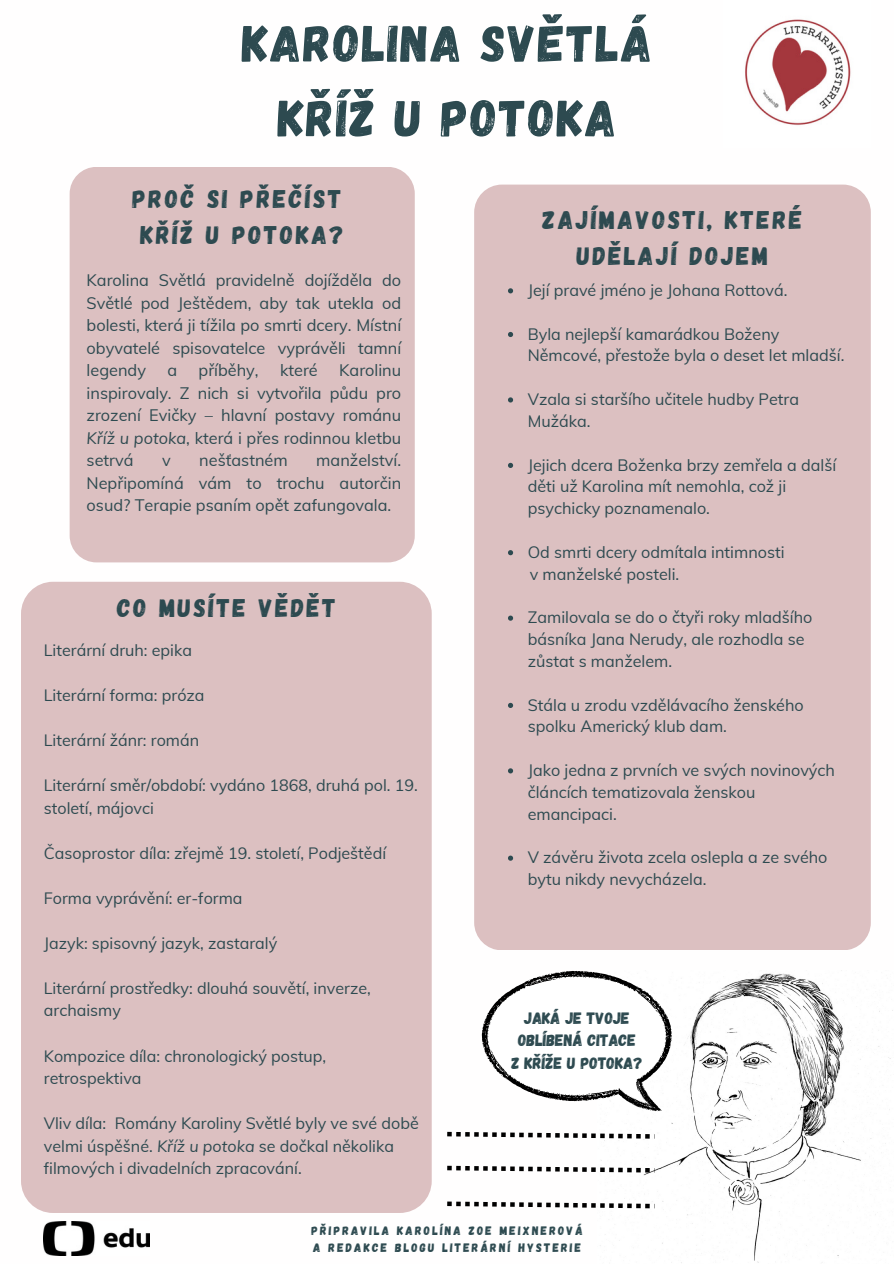
<style>
.page{position:relative;width:894px;height:1264px;background:#fff}
.page>*{position:absolute;margin:0;border:0;box-sizing:border-box;transform-origin:0 0}
.t1{font:51.45px "Gagalin";letter-spacing:.04em;color:#2d4a50}
.t2{font:25.5px/36px "Gagalin";letter-spacing:.1em;color:#2d4a50;text-align:center}
.t3{font:16.35px/22.5px "Muli";color:#2d4a50;text-align:justify}
.t4{font:16.35px/22.5px "Gagalin";color:#2d4a50;text-align:center}
.t5{font:16.2px/21.8px "Muli";color:#2d4a50}
.t6{font:16.05px/22.5px "Muli";color:#2d4a50}
.t7{font:12.3px "Gagalin";letter-spacing:.175em;color:#2d4a50}
.s1{font-style:italic}
</style>
<div class="page">
<div style="left:21px;top:581px;width:410px;height:631px;background:#dcc0c1;border-radius:32px"></div>
<img style="left:745px;top:19px;width:106px;height:106px">
<div style="left:474px;top:184px;width:396px;height:766px;background:#dcc0c1;border-radius:28px"></div>
<div style="left:70px;top:167px;width:344px;height:395px;background:#dcc0c1;border-radius:27px"></div>
<img style="left:600px;top:970px;width:293px;height:293px">
<svg style="left:481px;top:970px;width:190px;height:141px"></svg>
<svg style="left:447px;top:1131px;width:207px;height:7px"></svg>
<svg style="left:447px;top:1165px;width:207px;height:7px"></svg>
<svg style="left:447px;top:1201px;width:207px;height:7px"></svg>
<img style="left:44px;top:1221px;width:106px;height:34px">
<svg style="left:508px;top:288px;width:5px;height:5px"></svg>
<svg style="left:508px;top:332px;width:5px;height:5px"></svg>
<svg style="left:508px;top:397px;width:5px;height:5px"></svg>
<svg style="left:508px;top:463px;width:5px;height:5px"></svg>
<svg style="left:508px;top:550px;width:5px;height:5px"></svg>
<svg style="left:508px;top:615px;width:5px;height:5px"></svg>
<svg style="left:508px;top:703px;width:5px;height:5px"></svg>
<svg style="left:508px;top:768px;width:5px;height:5px"></svg>
<svg style="left:508px;top:855px;width:5px;height:5px"></svg>
<p class="t1" style="left:242px;top:10px;width:411px">KAROLINA SVĚTLÁ</p>
<p class="t1" style="left:278px;top:85px;width:340px">KŘÍŽ U POTOKA</p>
<p class="t2" style="left:132px;top:180px;width:210px">PROČ SI PŘEČÍST</p>
<p class="t2" style="left:140px;top:216px;width:205px">KŘÍŽ U POTOKA?</p>
<p class="t3" style="left:87px;top:269px;width:316px">Karolina Světlá pravidelně dojížděla do Světlé pod Ještědem, aby tak utekla od bolesti, která ji tížila po smrti dcery. Místní obyvatelé spisovatelce vyprávěli tamní legendy</p>
<p class="t3" style="left:167px;top:359px;width:11px">a</p>
<p class="t3" style="left:198px;top:359px;width:62px">příběhy,</p>
<p class="t3" style="left:280px;top:359px;width:39px">které</p>
<p class="t3" style="left:87px;top:359px;width:316px;text-indent:252px">Karolinu inspirovaly. Z nich si vytvořila půdu pro zrození Evičky – hlavní postavy románu <span class="s1">Kříž u potoka</span>, která i přes rodinnou kletbu setrvá</p>
<p class="t3" style="left:87px;top:449px;width:316px;text-indent:230px">manželství.<br>Nepřipomíná vám to trochu autorčin osud? Terapie psaním opět zafungovala.</p>
<p class="t3" style="left:162px;top:449px;width:10px">v</p>
<p class="t3" style="left:199px;top:449px;width:90px">nešťastném</p>
<p class="t2" style="left:117px;top:589px;width:220px">CO MUSÍTE VĚDĚT</p>
<p class="t6" style="left:44px;top:638px;width:150px">Literární druh: epika</p>
<p class="t6" style="left:44px;top:683px;width:162px">Literární forma: próza</p>
<p class="t6" style="left:44px;top:728px;width:157px">Literární žánr: román</p>
<p class="t6" style="left:44px;top:773px;width:375px">Literární směr/období: vydáno 1868, druhá pol. 19. století, májovci</p>
<p class="t6" style="left:44px;top:841px;width:344px">Časoprostor díla: zřejmě 19. století, Podještědí</p>
<p class="t6" style="left:44px;top:886px;width:200px">Forma vyprávění: er-forma</p>
<p class="t6" style="left:44px;top:931px;width:235px">Jazyk: spisovný jazyk, zastaralý</p>
<p class="t6" style="left:44px;top:976px;width:328px">Literární prostředky: dlouhá souvětí, inverze, archaismy</p>
<p class="t6" style="left:44px;top:1044px;width:284px">Kompozice díla: chronologický postup, retrospektiva</p>
<p class="t6" style="left:44px;top:1111px;width:376px">Vliv díla: Romány Karoliny Světlé byly ve své době velmi úspěšné. <span class="s1">Kříž u potoka</span> se dočkal několika filmových i divadelních zpracování.</p>
<p class="t2" style="left:542px;top:201px;width:261px">ZAJÍMAVOSTI, KTERÉ<br>UDĚLAJÍ DOJEM</p>
<p class="t5" style="left:527px;top:279px;width:261px">Její pravé jméno je Johana Rottová.</p>
<p class="t5" style="left:527px;top:322px;width:318px">Byla nejlepší kamarádkou Boženy<br>Němcové, přestože byla o deset let mladší.</p>
<p class="t5" style="left:527px;top:388px;width:273px">Vzala si staršího učitele hudby Petra<br>Mužáka.</p>
<p class="t5" style="left:527px;top:453px;width:310px">Jejich dcera Boženka brzy zemřela a další děti už Karolina mít nemohla, což ji psychicky poznamenalo.</p>
<p class="t5" style="left:527px;top:541px;width:258px">Od smrti dcery odmítala intimnosti</p>
<p class="t5" style="left:529px;top:562px;width:151px">v manželské posteli.</p>
<p class="t5" style="left:527px;top:606px;width:286px">Zamilovala se do o čtyři roky mladšího básníka Jana Nerudy, ale rozhodla se zůstat s manželem.</p>
<p class="t5" style="left:527px;top:693px;width:277px">Stála u zrodu vzdělávacího ženského spolku Americký klub dam.</p>
<p class="t5" style="left:527px;top:759px;width:308px">Jako jedna z prvních ve svých novinových článcích tematizovala ženskou emancipaci.</p>
<p class="t5" style="left:527px;top:846px;width:301px">V závěru života zcela oslepla a ze svého bytu nikdy nevycházela.</p>
<p class="t4" style="left:518px;top:1005px;width:119px">JAKÁ JE TVOJE<br>OBLÍBENÁ CITACE</p>
<p class="t4" style="left:511px;top:1050px;width:133px">Z KŘÍŽE U POTOKA?</p>
<p class="t7" style="left:311px;top:1222px;width:273px">PŘIPRAVILA KAROLÍNA ZOE MEIXNEROVÁ</p>
<p class="t7" style="left:313px;top:1239px;width:269px">A REDAKCE BLOGU LITERÁRNÍ HYSTERIE</p>
</div>
